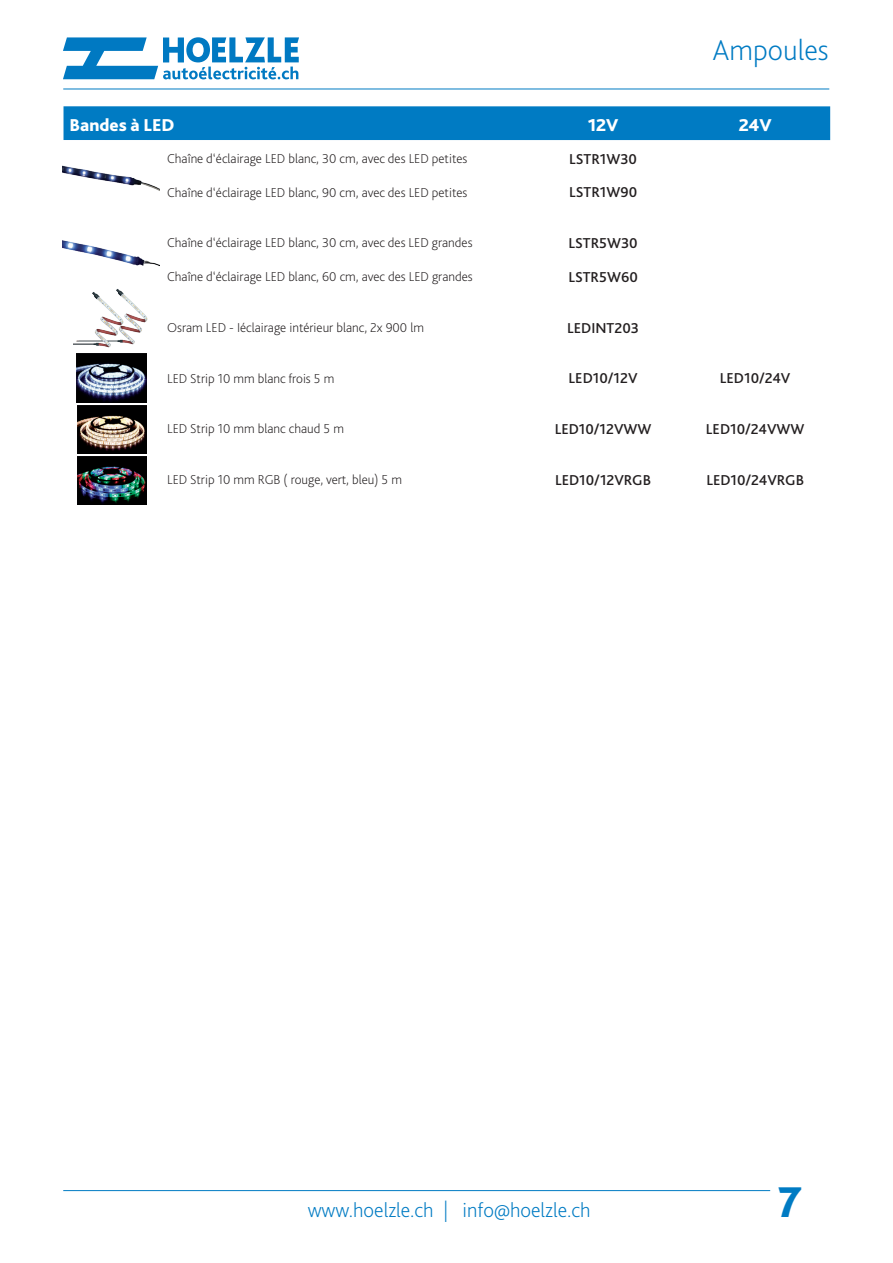
<style>
.page{position:relative;width:893px;height:1263px;background:#fff}
.page>*{position:absolute;margin:0;border:0;box-sizing:border-box;transform-origin:0 0}
.t1{font:800 45px "Bliss 2";color:#007bc3}
.t2{font:200 30px "Bliss 2";color:#007bc3}
.t3{font:200 21px "Bliss 2";color:#007bc3}
.t4{font:800 18px "Bliss 2";color:#fff}
.Artikelnummer{font:500 15px "Bliss 2";color:#231f20}
.Artikelbezeichnung{font:200 13.5px "Bliss 2";color:#231f20}
</style>
<div class="page">
<hr style="left:63px;top:89px;width:766px;height:1px;background:#007bc3">
<hr style="left:63px;top:1190px;width:707px;height:1px;background:#007bc3">
<svg style="left:63px;top:37px;width:236px;height:42px"></svg>
<div style="left:64px;top:106px;width:766px;height:34px;background:#007bc3"></div>
<img style="left:74px;top:289px;width:74px;height:59px">
<img style="left:63px;top:165px;width:96px;height:26px">
<img style="left:63px;top:240px;width:96px;height:26px">
<img style="left:77px;top:354px;width:70px;height:49px">
<img style="left:78px;top:405px;width:69px;height:49px">
<img style="left:78px;top:456px;width:69px;height:49px">
<h2 class="t2" style="left:712px;top:32px;width:118px">Ampoules</h2>
<p class="t4" style="left:70px;top:114px;width:107px">Bandes à LED</p>
<p class="t4" style="left:588px;top:114px;width:32px">12V</p>
<p class="t4" style="left:739px;top:114px;width:34px">24V</p>
<p class="Artikelbezeichnung" style="left:167px;top:150px;width:302px">Chaîne d‘éclairage LED blanc, 30 cm, avec des LED petites</p>
<p class="Artikelnummer" style="left:569px;top:149px;width:70px">LSTR1W30</p>
<p class="Artikelbezeichnung" style="left:167px;top:184px;width:302px">Chaîne d‘éclairage LED blanc, 90 cm, avec des LED petites</p>
<p class="Artikelnummer" style="left:569px;top:183px;width:70px">LSTR1W90</p>
<p class="Artikelbezeichnung" style="left:167px;top:234px;width:307px">Chaîne d‘éclairage LED blanc, 30 cm, avec des LED grandes</p>
<p class="Artikelnummer" style="left:568px;top:234px;width:71px">LSTR5W30</p>
<p class="Artikelbezeichnung" style="left:167px;top:268px;width:307px">Chaîne d‘éclairage LED blanc, 60 cm, avec des LED grandes</p>
<p class="Artikelnummer" style="left:568px;top:267px;width:71px">LSTR5W60</p>
<p class="Artikelbezeichnung" style="left:167px;top:319px;width:258px">Osram LED - Iéclairage intérieur blanc, 2x 900 lm</p>
<p class="Artikelnummer" style="left:567px;top:318px;width:73px">LEDINT203</p>
<p class="Artikelbezeichnung" style="left:167px;top:370px;width:169px">LED Strip 10 mm blanc frois 5 m</p>
<p class="Artikelnummer" style="left:569px;top:369px;width:70px">LED10/12V</p>
<p class="Artikelnummer" style="left:720px;top:369px;width:72px">LED10/24V</p>
<p class="Artikelbezeichnung" style="left:167px;top:420px;width:178px">LED Strip 10 mm blanc chaud 5 m</p>
<p class="Artikelnummer" style="left:555px;top:420px;width:98px">LED10/12VWW</p>
<p class="Artikelnummer" style="left:706px;top:420px;width:100px">LED10/24VWW</p>
<p class="Artikelbezeichnung" style="left:167px;top:471px;width:236px">LED Strip 10 mm RGB ( rouge, vert, bleu) 5 m</p>
<p class="Artikelnummer" style="left:555px;top:470px;width:97px">LED10/12VRGB</p>
<p class="Artikelnummer" style="left:706px;top:470px;width:99px">LED10/24VRGB</p>
<h3 class="t3" style="left:308px;top:1197px;width:284px">www.hoelzle.ch | info@hoelzle.ch</h3>
<h1 class="t1" style="left:778px;top:1174px;width:25px">7</h1>
</div>
